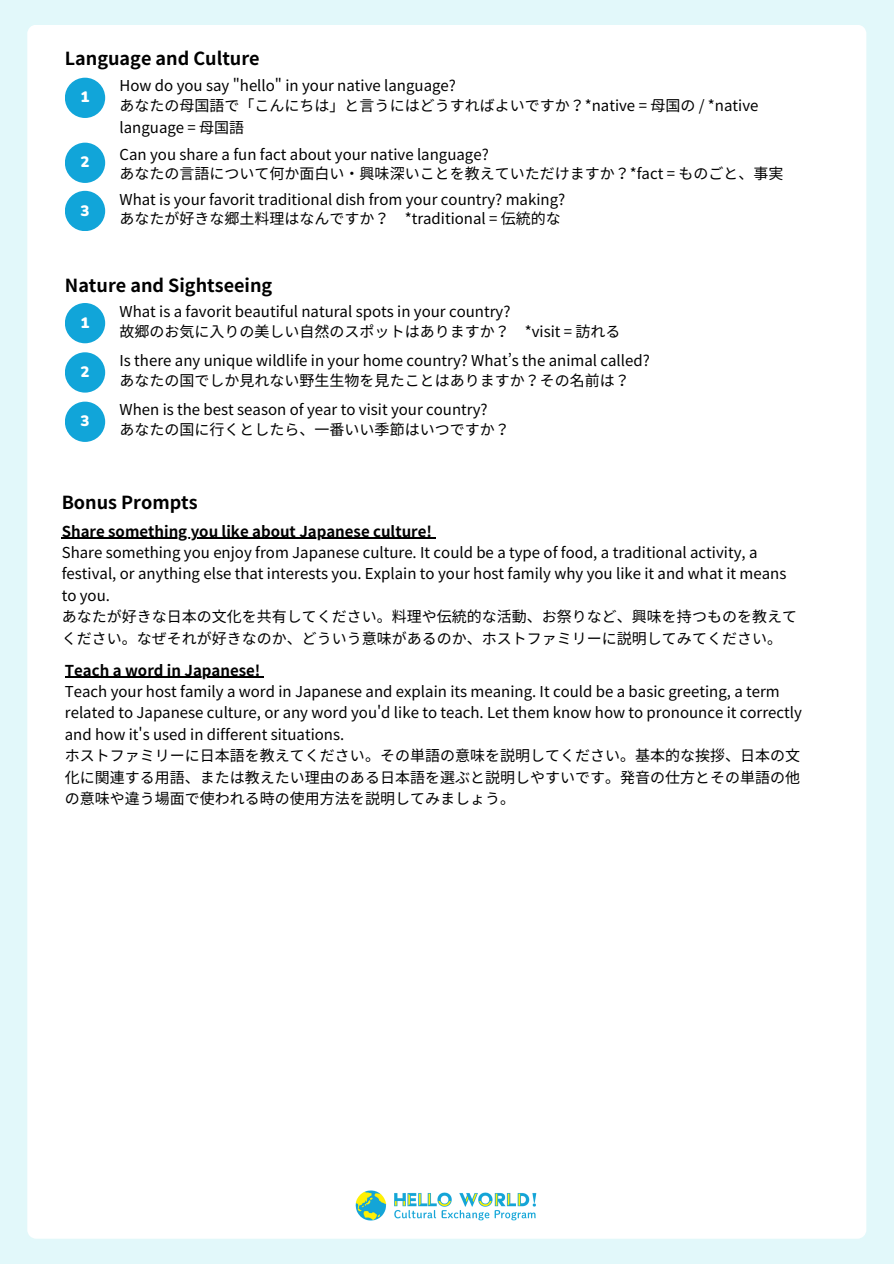
<style>
.page{position:relative;width:894px;height:1264px;background:#fff}
.page>*{position:absolute;margin:0;border:0;box-sizing:border-box;transform-origin:0 0}
.t1{font:700 18px "Noto Sans JP";color:#000}
.t2{font:15px/21.3px "Noto Sans JP";color:#000}
.t3{font:700 15px "Noto Sans JP";color:#000}
.t4{font:900 15px "Nunito";color:#fff}
</style>
<div class="page">
<div style="left:0;top:0;width:893px;height:1263px;background:#e2f8fa"></div>
<div style="left:27px;top:25px;width:839px;height:1213px;background:#fff"></div>
<div style="left:65px;top:78px;width:40px;height:40px;background:#11a5d9;border-radius:50%"></div>
<div style="left:65px;top:143px;width:40px;height:40px;background:#11a5d9;border-radius:50%"></div>
<div style="left:65px;top:191px;width:40px;height:40px;background:#11a5d9;border-radius:50%"></div>
<div style="left:65px;top:303px;width:40px;height:40px;background:#11a5d9;border-radius:50%"></div>
<div style="left:65px;top:352px;width:40px;height:40px;background:#11a5d9;border-radius:50%"></div>
<img style="left:339px;top:1173px;width:216px;height:64px">
<div style="left:65px;top:401px;width:40px;height:41px;background:#11a5d9;border-radius:50%"></div>
<hr style="left:62px;top:537px;width:370px;height:2px;background:#000">
<hr style="left:65px;top:676px;width:195px;height:2px;background:#000">
<p class="t1" style="left:65px;top:44px;width:196px">Language and Culture</p>
<p class="t4" style="left:80px;top:87px;width:10px">1</p>
<p class="t4" style="left:80px;top:152px;width:10px">2</p>
<p class="t4" style="left:80px;top:200px;width:10px">3</p>
<p class="t2" style="left:119px;top:74px;width:338px">How do you say " hello" in your native language?</p>
<p class="t2" style="left:119px;top:94px;width:640px">あなたの母国語で「こんにちは」と言うにはどうすればよいですか？*native = 母国の / *native language = 母国語</p>
<p class="t2" style="left:119px;top:143px;width:370px">Can you share a fun fact about your native language?</p>
<p class="t2" style="left:119px;top:162px;width:665px">あなたの言語について何か面白い・興味深いことを教えていただけますか？*fact = ものごと、事実</p>
<p class="t2" style="left:119px;top:188px;width:447px">What is your favorit traditional dish from your country? making?</p>
<p class="t2" style="left:119px;top:207px;width:443px">あなたが好きな郷土料理はなんですか？ *traditional = 伝統的な</p>
<p class="t1" style="left:65px;top:271px;width:209px">Nature and Sightseeing</p>
<p class="t4" style="left:80px;top:312px;width:10px">1</p>
<p class="t4" style="left:80px;top:362px;width:10px">2</p>
<p class="t4" style="left:80px;top:411px;width:10px">3</p>
<p class="t2" style="left:119px;top:300px;width:392px">What is a favorit beautiful natural spots in your country?</p>
<p class="t2" style="left:119px;top:319px;width:502px">故郷のお気に入りの美しい自然のスポットはありますか？ *visit = 訪れる</p>
<p class="t2" style="left:119px;top:369px;width:511px">あなたの国でしか見れない野生生物を見たことはありますか？その名前は？</p>
<p class="t2" style="left:119px;top:349px;width:531px">Is there any unique wildlife in your home country? What’s the animal called?</p>
<p class="t2" style="left:119px;top:398px;width:369px">When is the best season of year to visit your country?</p>
<p class="t2" style="left:119px;top:418px;width:391px">あなたの国に行くとしたら、一番いい季節はいつですか？</p>
<p class="t1" style="left:62px;top:488px;width:137px">Bonus Prompts</p>
<p class="t3" style="left:62px;top:519px;width:372px">Share something you like about Japanese culture!</p>
<p class="t2" style="left:62px;top:541px;width:726px">Share something you enjoy from Japanese culture. It could be a type of food, a traditional activity, a festival, or anything else that interests you. Explain to your host family why you like it and what it means to you.</p>
<p class="t2" style="left:62px;top:605px;width:736px">あなたが好きな日本の文化を共有してください。料理や伝統的な活動、お祭りなど、興味を持つものを教えてください。なぜそれが好きなのか、どういう意味があるのか、ホストファミリーに説明してみてください。</p>
<p class="t3" style="left:65px;top:658px;width:197px">Teach a word in Japanese!</p>
<p class="t2" style="left:65px;top:680px;width:738px">Teach your host family a word in Japanese and explain its meaning. It could be a basic greeting, a term related to Japanese culture, or any word you'd like to teach. Let them know how to pronounce it correctly and how it's used in different situations.</p>
<p class="t2" style="left:65px;top:744px;width:736px;text-align:justify">ホストファミリーに日本語を教えてください。その単語の意味を説明してください。基本的な挨拶、日本の文化に関連する用語、または教えたい理由のある日本語を選ぶと説明しやすいです。発音の仕方とその単語の他の意味や違う場面で使われる時の使用方法を説明してみましょう。</p>
</div>
